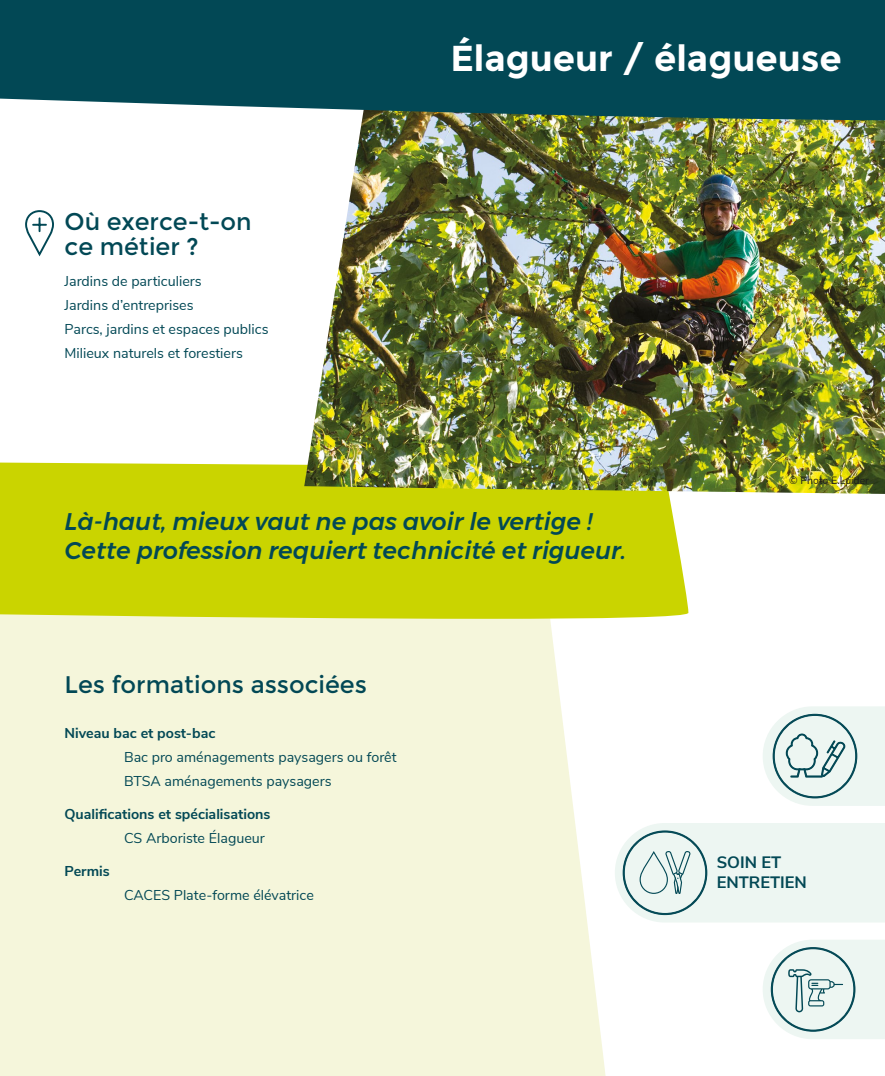
<style>
.page{position:relative;width:885px;height:1076px;background:#fff}
.page>*{position:absolute;margin:0;border:0;box-sizing:border-box;transform-origin:0 0}
.t1{font:700 36px "Montserrat";color:#fff}
.t2{font:italic 500 24px/28.8px "Montserrat";color:#024855}
.t3{font:24px/25.5px "Montserrat";color:#024855}
.t4{font:700 16.5px/19.5px "Nunito Sans";color:#024855}
.t5{font:14.25px/24px "Nunito Sans";color:#024855}
.t6{font:700 14.25px "Nunito Sans";color:#024855}
.t7{font:10.5px "Nunito Sans";color:#1d1d1b}
</style>
<div class="page">
<div style="left:0;top:619px;width:606px;height:457px;background:#f5f6db"></div>
<div style="left:0;top:462px;width:688px;height:157px;background:#cad400"></div>
<img style="left:304px;top:121px;width:580px;height:373px">
<svg style="left:615px;top:823px;width:269px;height:99px;background:#e6f0ed"></svg>
<svg style="left:763px;top:706px;width:121px;height:100px;background:#d9e7e5"></svg>
<svg style="left:0;top:0;width:884px;height:121px;background:#13535e"></svg>
<svg style="left:25px;top:210px;width:29px;height:47px"></svg>
<svg style="left:763px;top:940px;width:121px;height:99px;background:#dce9e6"></svg>
<h2 class="t3" style="left:64px;top:209px;width:189px">Où exerce-t-on ce métier ?</h2>
<p class="t5" style="left:64px;top:268px;width:205px">Jardins de particuliers<br>Jardins d’entreprises<br>Parcs, jardins et espaces publics<br>Milieux naturels et forestiers</p>
<h1 class="t1" style="left:450px;top:37px;width:393px">Élagueur / élagueuse</h1>
<p class="t7" style="left:789px;top:473px;width:81px">© Photo E.Luider</p>
<h2 class="t2" style="left:64px;top:507px;width:563px">Là-haut, mieux vaut ne pas avoir le vertige !<br>Cette profession requiert technicité et rigueur.</h2>
<h2 class="t3" style="left:64px;top:672px;width:304px">Les formations associées</h2>
<p class="t6" style="left:64px;top:722px;width:152px">Niveau bac et post-bac</p>
<p class="t5" style="left:124px;top:744px;width:274px">Bac pro aménagements paysagers ou forêt<br>BTSA aménagements paysagers</p>
<p class="t6" style="left:64px;top:803px;width:207px">Qualifications et spécialisations</p>
<p class="t5" style="left:124px;top:825px;width:142px">CS Arboriste Élagueur</p>
<p class="t6" style="left:64px;top:860px;width:47px">Permis</p>
<p class="t5" style="left:124px;top:882px;width:191px">CACES Plate-forme élévatrice</p>
<p class="t4" style="left:716px;top:852px;width:92px">SOIN ET<br>ENTRETIEN</p>
</div>
